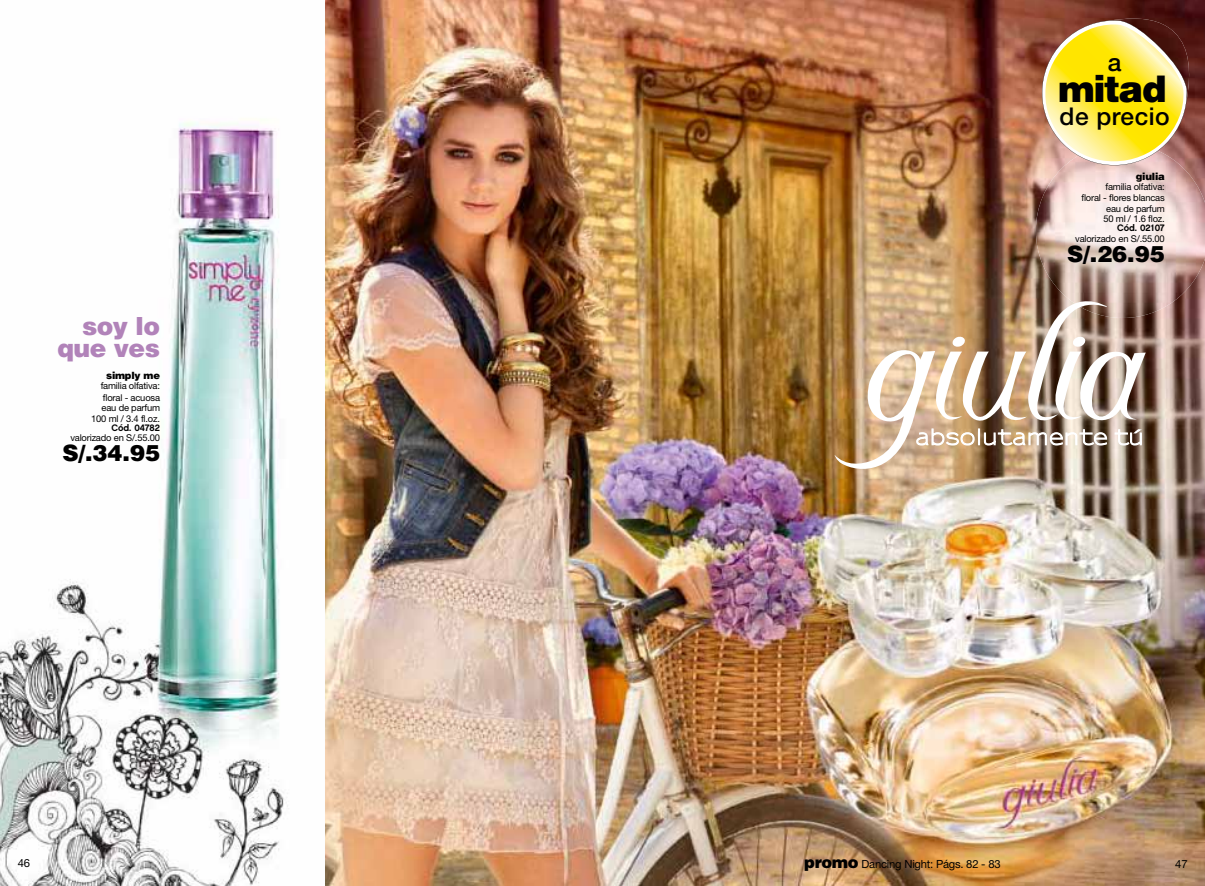
<style>
.page{position:relative;width:1205px;height:886px;background:#fff}
.page>*{position:absolute;margin:0;border:0;box-sizing:border-box;transform-origin:0 0}
.t1{font:900 36.75px "Helvetica LT Std";letter-spacing:-.04em;color:#000}
.t2{font:900 25px/22.5px "Helvetica LT Std";letter-spacing:-.02em;color:#b183b9;text-align:right}
.t3{font:500 24.5px "Helvetica Neue";letter-spacing:.02em;color:#000}
.t4{font:900 22.5px "Helvetica LT Std";color:#000}
.t5{font:11.25px "Helvetica Neue";letter-spacing:-.02em;color:#000}
.t6{font:900 10px "Helvetica LT Std";letter-spacing:-.02em;color:#000}
.t7{font:9.38px/10.9px "Helvetica Neue";letter-spacing:-.02em;color:#000;text-align:right}
.s1{font-family:"Chalet New York Nineteen Sixty"}
.s2{font-family:"Helvetica LT Std";font-weight:900;font-size:16.25px}
</style>
<div class="page">
<img style="left:0;top:0;width:1205px;height:886px">
<img style="left:1036px;top:143px;width:169px;height:175px">
<img style="left:834px;top:287px;width:312px;height:189px">
<img style="left:1188px;top:19px;width:3px;height:80px">
<svg style="left:1035px;top:19px;width:153px;height:153px;background:#dec052"></svg>
<p class="t3" style="left:1108px;top:48px;width:15px">a</p>
<p class="t1" style="left:1058px;top:65px;width:110px">mitad</p>
<p class="t3" style="left:1059px;top:101px;width:112px">de precio</p>
<p class="t2" style="left:57px;top:314px;width:104px">soy lo que ves</p>
<p class="t6" style="left:106px;top:369px;width:55px">simply me</p>
<p class="t7" style="left:91px;top:380px;width:70px">familia olfativa: floral - acuosa eau de parfum<br>100 ml / 3.4 fl.oz.</p>
<p class="t7" style="left:70px;top:422px;width:91px"><span class="s1">Cód. 04782 </span>valorizado en S/.55.00</p>
<p class="t4" style="left:63px;top:438px;width:99px">S/.34.95</p>
<p class="t6" style="left:1136px;top:169px;width:31px">giulia</p>
<p class="t7" style="left:1081px;top:181px;width:85px">familia olfativa:<br>floral - flores blancas eau de parfum<br>50 ml / 1.6 floz.</p>
<p class="t7" style="left:1075px;top:222px;width:91px"><span class="s1">Cód. 02107 </span>valorizado en S/.55.00</p>
<p class="t4" style="left:1067px;top:239px;width:99px">S/.26.95</p>
<p class="t5" style="left:18px;top:856px;width:14px">46</p>
<p class="t5" style="left:804px;top:857px;width:198px"><span class="s2">promo</span> Dancing Night: Págs. 82 - 83</p>
<p class="t5" style="left:1175px;top:857px;width:14px">47</p>
</div>
